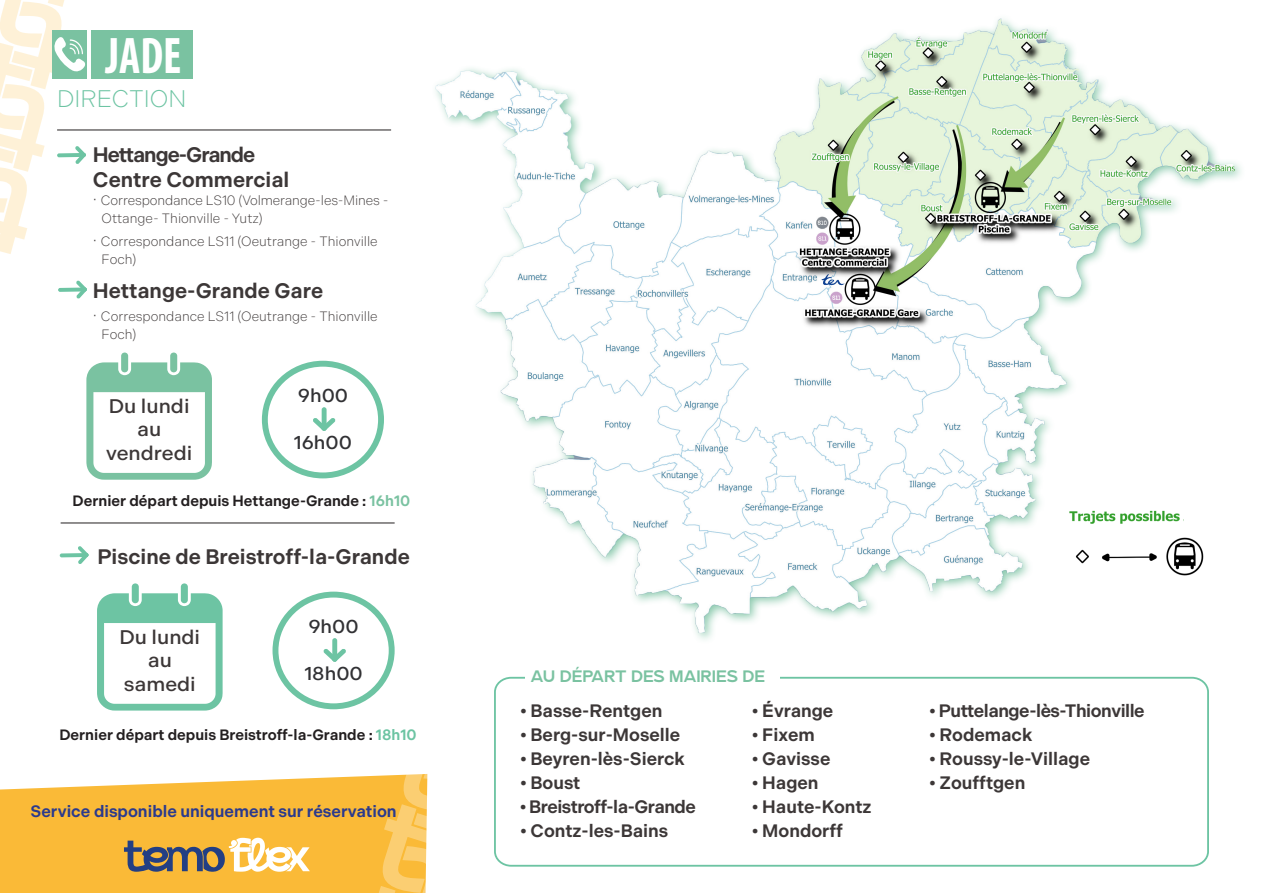
<style>
.page{position:relative;width:1263px;height:893px;background:#fff}
.page>*{position:absolute;margin:0;border:0;box-sizing:border-box;transform-origin:0 0}
.t1{font:700 condensed 51.75px "Myriad Pro";color:#fff;scale:.9 1}
.t2{font:300 24px "Indivisible";color:#6dc4a3}
.t3{font:600 21px "Indivisible";color:#3c3737}
.t4{font:600 21px "Indivisible";letter-spacing:-.05em;color:#3c3737}
.t5{font:500 19.65px "Indivisible";color:#3c3737;scale:1.06 1}
.t6{font:500 18.6px "Indivisible";color:#313134;scale:1.06 1}
.t7{font:600 18px "Indivisible";color:#3c3737}
.t8{font:600 18px "Indivisible";letter-spacing:-.025em;color:#3c3737}
.t9{font:600 16.5px "Indivisible";color:#2b3a8d}
.t10{font:16.5px "Mansure";color:#7ac2a1;scale:1.04 1}
.t11{font:600 15px "Indivisible";color:#231f20}
.t12{font:300 13.5px/18px "Indivisible";color:#3c3737}
.s1{font-size:18px}
.s2{color:#7ac2a1}
.s3{color:#6dc4a3}
</style>
<div class="page">
<div style="left:91px;top:30px;width:102px;height:49px;background:#7ac2a1"></div>
<svg style="left:58px;top:280px;width:29px;height:19px"></svg>
<hr style="left:57px;top:130px;width:334px;height:1px;background:#231f20">
<img style="left:435px;top:18px;width:806px;height:622px">
<svg style="left:60px;top:546px;width:29px;height:18px"></svg>
<div style="left:262px;top:361px;width:122px;height:117px;border:6px solid #6dc4a3;border-radius:50%"></div>
<div style="left:322px;top:407px;width:5px;height:24px;background:#6dc4a3;border-radius:2px"></div>
<svg style="left:313px;top:417px;width:23px;height:14px"></svg>
<svg style="left:86px;top:352px;width:126px;height:128px"></svg>
<div style="left:272px;top:592px;width:123px;height:117px;border:6px solid #6dc4a3;border-radius:50%"></div>
<div style="left:332px;top:638px;width:5px;height:24px;background:#6dc4a3;border-radius:2px"></div>
<svg style="left:323px;top:648px;width:23px;height:14px"></svg>
<svg style="left:97px;top:583px;width:126px;height:128px"></svg>
<svg style="left:508px;top:676px;width:701px;height:191px"></svg>
<div style="left:525px;top:670px;width:255px;height:17px;background:#fff"></div>
<svg style="left:0;top:776px;width:361px;height:117px;background:#fabe44"></svg>
<svg style="left:361px;top:601px;width:147px;height:292px"></svg>
<hr style="left:61px;top:523px;width:334px;height:1px;background:#231f20">
<svg style="left:0;top:0;width:87px;height:254px"></svg>
<svg style="left:124px;top:838px;width:186px;height:34px"></svg>
<div style="left:1114px;top:460px;width:132px;height:60px;background:#fff"></div>
<img style="left:1057px;top:487px;width:158px;height:97px">
<div style="left:1184px;top:506px;width:31px;height:20px;background:#fff"></div>
<p class="t1" style="left:105px;top:23px;width:86px">JADE</p>
<p class="t2" style="left:57px;top:85px;width:131px">DIRECTION</p>
<p class="t4" style="left:93px;top:143px;width:164px">Hettange-Grande</p>
<p class="t3" style="left:93px;top:168px;width:198px">Centre Commercial</p>
<p class="t12" style="left:102px;top:192px;width:288px;text-indent:-9px"><span class="s1">·</span> Correspondance LS10 (Volmerange-les-Mines -<br>Ottange- Thionville - Yutz)</p>
<p class="t12" style="left:102px;top:232px;width:278px;text-indent:-9px"><span class="s1">·</span> Correspondance LS11 (Oeutrange - Thionville<br>Foch)</p>
<p class="t3" style="left:93px;top:279px;width:232px">Hettange-Grande Gare</p>
<p class="t12" style="left:102px;top:307px;width:278px;text-indent:-9px"><span class="s1">·</span> Correspondance LS11 (Oeutrange - Thionville<br>Foch)</p>
<p class="t5" style="left:109px;top:395px;width:78px">Du lundi</p>
<p class="t5" style="left:137px;top:418px;width:24px">au</p>
<p class="t5" style="left:106px;top:442px;width:83px">vendredi</p>
<p class="t6" style="left:298px;top:384px;width:49px">9h00</p>
<p class="t6" style="left:294px;top:432px;width:56px">16h00</p>
<p class="t11" style="left:73px;top:492px;width:339px">Dernier départ depuis Hettange-Grande : <span class="s2">16h10</span></p>
<p class="t3" style="left:97px;top:544px;width:314px">Piscine de Breistroff-la-Grande</p>
<p class="t5" style="left:119px;top:626px;width:78px">Du lundi</p>
<p class="t5" style="left:148px;top:649px;width:24px">au</p>
<p class="t5" style="left:124px;top:673px;width:70px">samedi</p>
<p class="t6" style="left:308px;top:615px;width:49px">9h00</p>
<p class="t6" style="left:304px;top:663px;width:57px">18h00</p>
<p class="t11" style="left:59px;top:726px;width:359px">Dernier départ depuis Breistroff-la-Grande : <span class="s3">18h10</span></p>
<p class="t9" style="left:31px;top:801px;width:368px">Service disponible uniquement sur réservation</p>
<p class="t10" style="left:531px;top:667px;width:227px">AU DÉPART DES MAIRIES DE</p>
<p class="t7" style="left:752px;top:701px;width:83px">• Évrange</p>
<p class="t7" style="left:752px;top:725px;width:64px">• Fixem</p>
<p class="t7" style="left:752px;top:749px;width:80px">• Gavisse</p>
<p class="t7" style="left:752px;top:773px;width:68px">• Hagen</p>
<p class="t7" style="left:752px;top:797px;width:121px">• Haute-Kontz</p>
<p class="t7" style="left:752px;top:821px;width:92px">• Mondorff</p>
<p class="t7" style="left:520px;top:701px;width:143px">• Basse-Rentgen</p>
<p class="t7" style="left:520px;top:725px;width:161px">• Berg-sur-Moselle</p>
<p class="t7" style="left:520px;top:749px;width:166px">• Beyren-lès-Sierck</p>
<p class="t7" style="left:520px;top:773px;width:61px">• Boust</p>
<p class="t8" style="left:520px;top:797px;width:177px">• Breistroff-la-Grande</p>
<p class="t7" style="left:520px;top:821px;width:149px">• Contz-les-Bains</p>
<p class="t8" style="left:929px;top:701px;width:217px">• Puttelange-lès-Thionville</p>
<p class="t7" style="left:929px;top:725px;width:104px">• Rodemack</p>
<p class="t7" style="left:929px;top:749px;width:162px">• Roussy-le-Village</p>
<p class="t7" style="left:929px;top:773px;width:97px">• Zoufftgen</p>
</div>
